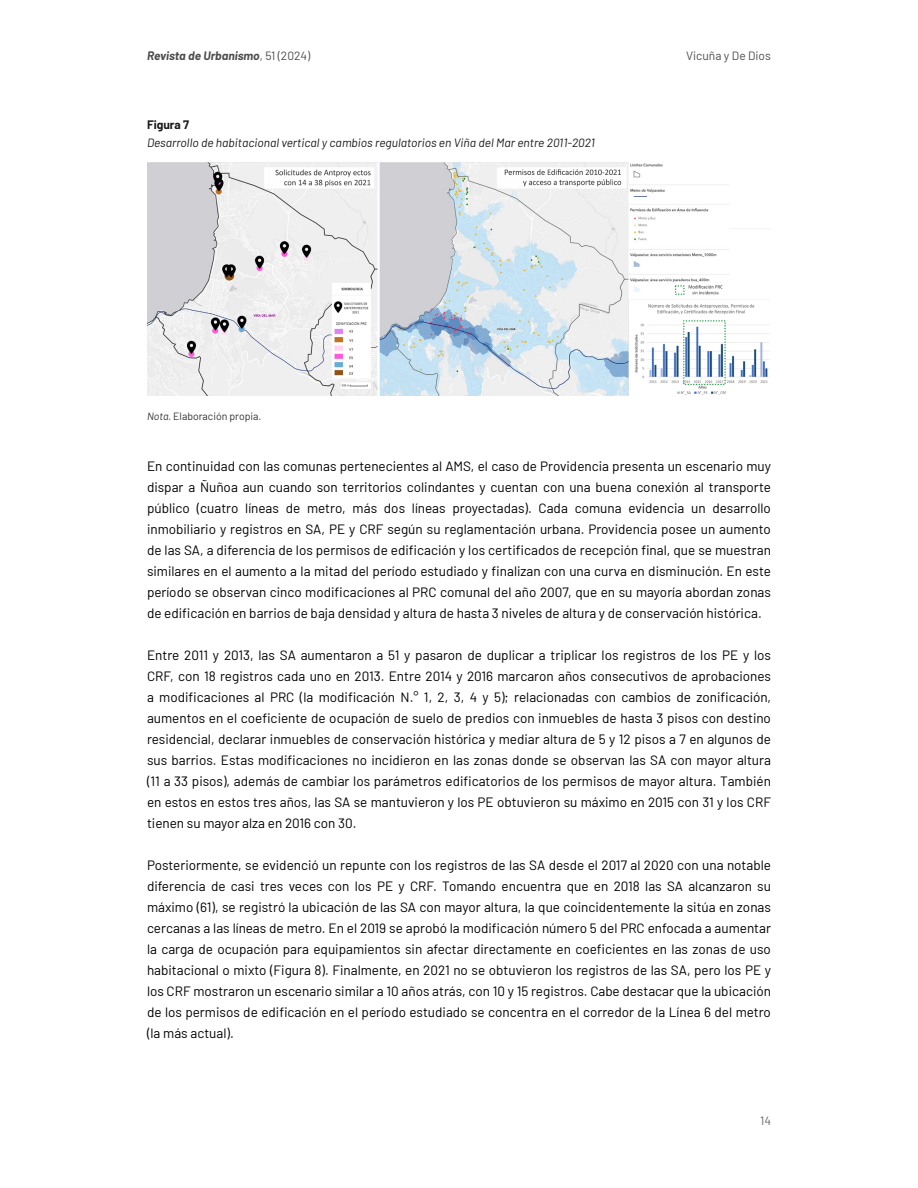
<style>
.page{position:relative;width:918px;height:1188px;background:#fff}
.page>*{position:absolute;margin:0;border:0;box-sizing:border-box;transform-origin:0 0}
.t1{font:13.5px/21px "Barlow";color:#000;text-align:justify}
.t2{font:italic 12px "Barlow";color:#1a1a1a}
.t3{font:italic 700 12px "Barlow";color:#4d4d4d}
.t4{font:12px "Barlow";color:#4d4d4d}
.t5{font:700 12px "Barlow";color:#1a1a1a}
.t6{font:12px "Barlow";color:#666}
.t7{font:10.5px "Barlow";color:#333}
.s1{font-weight:400;font-style:normal}
.s2{font-style:italic}
</style>
<div class="page">
<img style="left:147px;top:162px;width:622px;height:234px">
<p class="t3" style="left:147px;top:47px;width:165px">Revista de Urbanismo<span class="s1">, 51 (2024)</span></p>
<p class="t5" style="left:147px;top:116px;width:44px">Figura 7</p>
<p class="t2" style="left:147px;top:134px;width:450px">Desarrollo de habitacional vertical y cambios regulatorios en Viña del Mar entre 2011-2021</p>
<p class="t4" style="left:686px;top:47px;width:86px">Vicuña y De Dios</p>
<p class="t7" style="left:147px;top:409px;width:116px"><span class="s2">Nota.</span> Elaboración propia.</p>
<p class="t1" style="left:147px;top:455px;width:626px">En continuidad con las comunas pertenecientes al AMS, el caso de Providencia presenta un escenario muy dispar a Ñuñoa aun cuando son territorios colindantes y cuentan con una buena conexión al transporte público (cuatro líneas de metro, más dos líneas proyectadas). Cada comuna evidencia un desarrollo inmobiliario y registros en SA, PE y CRF según su reglamentación urbana. Providencia posee un aumento de las SA, a diferencia de los permisos de edificación y los certificados de recepción final, que se muestran similares en el aumento a la mitad del período estudiado y finalizan con una curva en disminución. En este período se observan cinco modificaciones al PRC comunal del año 2007, que en su mayoría abordan zonas de edificación en barrios de baja densidad y altura de hasta 3 niveles de altura y de conservación histórica.</p>
<p class="t1" style="left:147px;top:644px;width:626px">Entre 2011 y 2013, las SA aumentaron a 51 y pasaron de duplicar a triplicar los registros de los PE y los CRF, con 18 registros cada uno en 2013. Entre 2014 y 2016 marcaron años consecutivos de aprobaciones a modificaciones al PRC (la modificación N.° 1, 2, 3, 4 y 5); relacionadas con cambios de zonificación, aumentos en el coeficiente de ocupación de suelo de predios con inmuebles de hasta 3 pisos con destino residencial, declarar inmuebles de conservación histórica y mediar altura de 5 y 12 pisos a 7 en algunos de sus barrios. Estas modificaciones no incidieron en las zonas donde se observan las SA con mayor altura (11 a 33 pisos), además de cambiar los parámetros edificatorios de los permisos de mayor altura. También en estos en estos tres años, las SA se mantuvieron y los PE obtuvieron su máximo en 2015 con 31 y los CRF tienen su mayor alza en 2016 con 30.</p>
<p class="t1" style="left:147px;top:854px;width:626px">Posteriormente, se evidenció un repunte con los registros de las SA desde el 2017 al 2020 con una notable diferencia de casi tres veces con los PE y CRF. Tomando encuentra que en 2018 las SA alcanzaron su máximo (61), se registró la ubicación de las SA con mayor altura, la que coincidentemente la sitúa en zonas cercanas a las líneas de metro. En el 2019 se aprobó la modificación número 5 del PRC enfocada a aumentar la carga de ocupación para equipamientos sin afectar directamente en coeficientes en las zonas de uso habitacional o mixto (Figura 8). Finalmente, en 2021 no se obtuvieron los registros de las SA, pero los PE y los CRF mostraron un escenario similar a 10 años atrás, con 10 y 15 registros. Cabe destacar que la ubicación de los permisos de edificación en el período estudiado se concentra en el corredor de la Línea 6 del metro (la más actual).</p>
<p class="t6" style="left:760px;top:1112px;width:12px">14</p>
</div>
